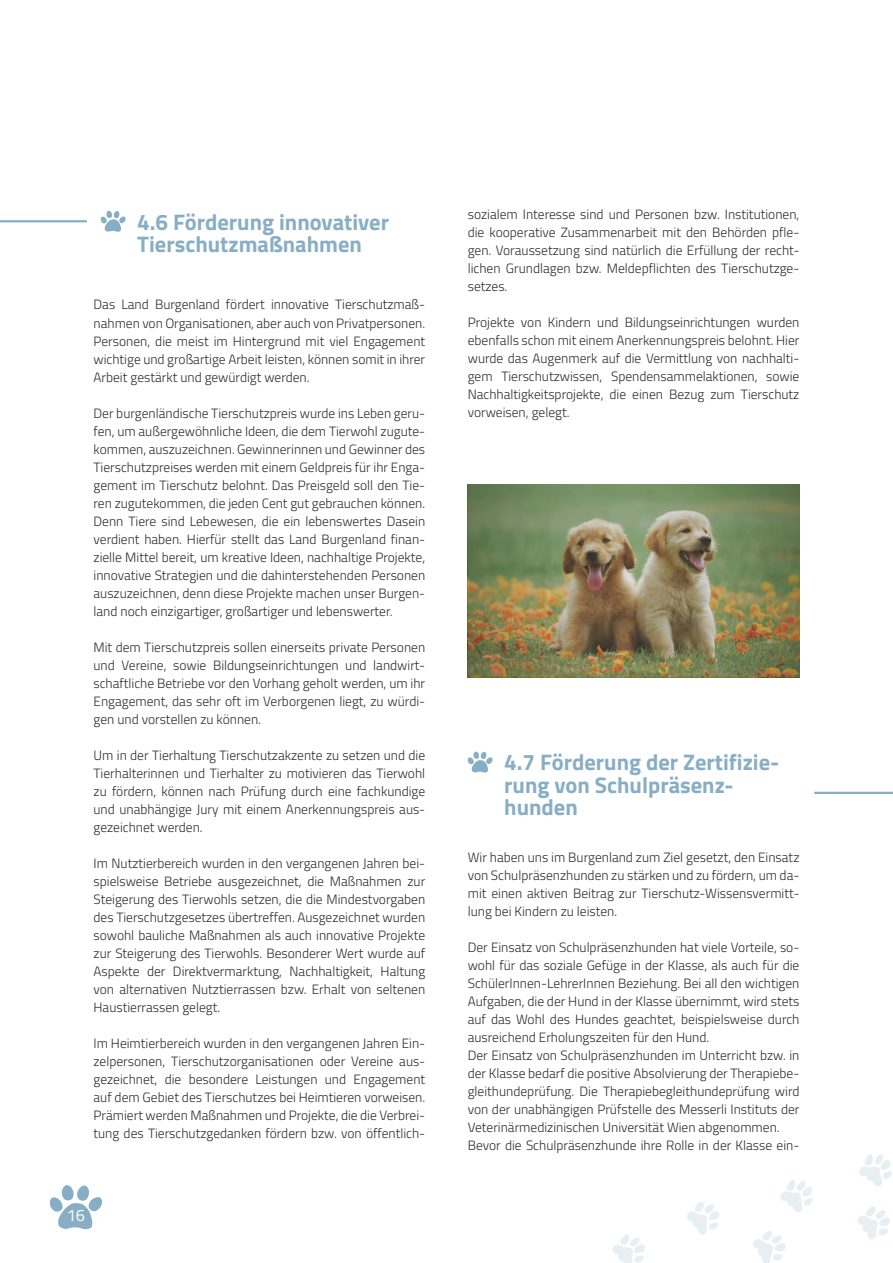
<style>
.page{position:relative;width:893px;height:1263px;background:#fff}
.page>*{position:absolute;margin:0;border:0;box-sizing:border-box;transform-origin:0 0}
.Überschrift_2{font:700 22.5px/22.5px "Titillium Web";color:#88aec5}
.Seitenzahl{font:16.5px "Titillium Web";color:#fff}
.Fließtext{font:300 13.5px/18px "Titillium Web";color:#2e2d2c;text-align:justify}
</style>
<div class="page">
<svg style="left:101px;top:211px;width:25px;height:21px"></svg>
<hr style="left:0;top:220px;width:87px;height:2px;background:#88aec5">
<svg style="left:468px;top:751px;width:25px;height:22px"></svg>
<hr style="left:814px;top:792px;width:79px;height:2px;background:#88aec5">
<svg style="left:50px;top:1185px;width:52px;height:44px"></svg>
<svg style="left:612px;top:1234px;width:33px;height:29px"></svg>
<svg style="left:687px;top:1201px;width:32px;height:34px"></svg>
<svg style="left:859px;top:1154px;width:33px;height:32px"></svg>
<svg style="left:780px;top:1180px;width:33px;height:32px"></svg>
<svg style="left:857px;top:1206px;width:33px;height:34px"></svg>
<svg style="left:753px;top:1231px;width:33px;height:32px"></svg>
<img style="left:468px;top:485px;width:331px;height:192px">
<p class="Überschrift_2" style="left:137px;top:209px;width:253px">4.6 Förderung innovativer</p>
<p class="Überschrift_2" style="left:137px;top:232px;width:226px">Tierschutzmaßnahmen</p>
<p class="Fließtext" style="left:94px;top:295px;width:333px">Das Land Burgenland fördert innovative Tierschutzmaß&shy;nahmen von Organisationen, aber auch von Privatpersonen.<br>Personen, die meist im Hintergrund mit viel Engagement wichtige und großartige Arbeit leisten, können somit in ihrer Arbeit gestärkt und gewürdigt werden.</p>
<p class="Fließtext" style="left:94px;top:403px;width:333px">Der burgenländische Tierschutzpreis wurde ins Leben geru&shy;fen, um außergewöhnliche Ideen, die dem Tierwohl zugute&shy;kommen, auszuzeichnen. Gewinnerinnen und Gewinner des Tierschutzpreises werden mit einem Geldpreis für ihr Enga&shy;gement im Tierschutz belohnt. Das Preisgeld soll den Tie&shy;ren zugutekommen, die jeden Cent gut gebrauchen können.<br>Denn Tiere sind Lebewesen, die ein lebenswertes Dasein verdient haben. Hierfür stellt das Land Burgenland finan&shy;zielle Mittel bereit, um kreative Ideen, nachhaltige Projekte, innovative Strategien und die dahinterstehenden Personen auszuzeichnen, denn diese Projekte machen unser Burgen&shy;land noch einzigartiger, großartiger und lebenswerter.</p>
<p class="Fließtext" style="left:94px;top:637px;width:333px">Mit dem Tierschutzpreis sollen einerseits private Personen und Vereine, sowie Bildungseinrichtungen und landwirt&shy;schaftliche Betriebe vor den Vorhang geholt werden, um ihr Engagement, das sehr oft im Verborgenen liegt, zu würdi&shy;gen und vorstellen zu können.</p>
<p class="Fließtext" style="left:94px;top:745px;width:333px">Um in der Tierhaltung Tierschutzakzente zu setzen und die Tierhalterinnen und Tierhalter zu motivieren das Tierwohl zu fördern, können nach Prüfung durch eine fachkundige und unabhängige Jury mit einem Anerkennungspreis aus&shy;gezeichnet werden.</p>
<p class="Fließtext" style="left:94px;top:853px;width:333px">Im Nutztierbereich wurden in den vergangenen Jahren bei&shy;spielsweise Betriebe ausgezeichnet, die Maßnahmen zur Steigerung des Tierwohls setzen, die die Mindestvorgaben des Tierschutzgesetzes übertreffen. Ausgezeichnet wurden sowohl bauliche Maßnahmen als auch innovative Projekte zur Steigerung des Tierwohls. Besonderer Wert wurde auf Aspekte der Direktvermarktung, Nachhaltigkeit, Haltung von alternativen Nutztierrassen bzw. Erhalt von seltenen Haustierrassen gelegt.</p>
<p class="Fließtext" style="left:94px;top:1033px;width:333px">Im Heimtierbereich wurden in den vergangenen Jahren Ein&shy;zelpersonen, Tierschutzorganisationen oder Vereine aus&shy;gezeichnet, die besondere Leistungen und Engagement auf dem Gebiet des Tierschutzes bei Heimtieren vorweisen.<br>Prämiert werden Maßnahmen und Projekte, die die Verbrei&shy;tung des Tierschutzgedanken fördern bzw. von öffentlich-</p>
<p class="Seitenzahl" style="left:67px;top:1203px;width:20px">16</p>
<p class="Fließtext" style="left:468px;top:205px;width:333px">sozialem Interesse sind und Personen bzw. Institutionen, die kooperative Zusammenarbeit mit den Behörden pfle&shy;gen. Voraussetzung sind natürlich die Erfüllung der recht&shy;lichen Grundlagen bzw. Meldepflichten des Tierschutzge&shy;setzes.</p>
<p class="Fließtext" style="left:468px;top:313px;width:333px">Projekte von Kindern und Bildungseinrichtungen wurden ebenfalls schon mit einem Anerkennungspreis belohnt. Hier wurde das Augenmerk auf die Vermittlung von nachhalti&shy;gem Tierschutzwissen, Spendensammelaktionen, sowie Nachhaltigkeitsprojekte, die einen Bezug zum Tierschutz vorweisen, gelegt.</p>
<p class="Überschrift_2" style="left:504px;top:750px;width:277px">4.7 Förderung der Zertifizie&shy;rung von Schulpräsenz&shy;hunden</p>
<p class="Fließtext" style="left:468px;top:848px;width:333px">Wir haben uns im Burgenland zum Ziel gesetzt, den Einsatz von Schulpräsenzhunden zu stärken und zu fördern, um da&shy;mit einen aktiven Beitrag zur Tierschutz-Wissensvermitt&shy;lung bei Kindern zu leisten.</p>
<p class="Fließtext" style="left:468px;top:938px;width:333px">Der Einsatz von Schulpräsenzhunden hat viele Vorteile, so&shy;wohl für das soziale Gefüge in der Klasse, als auch für die SchülerInnen-LehrerInnen Beziehung. Bei all den wichtigen Aufgaben, die der Hund in der Klasse übernimmt, wird stets auf das Wohl des Hundes geachtet, beispielsweise durch ausreichend Erholungszeiten für den Hund.</p>
<p class="Fließtext" style="left:468px;top:1046px;width:333px">Der Einsatz von Schulpräsenzhunden im Unterricht bzw. in der Klasse bedarf die positive Absolvierung der Therapiebe&shy;gleithundeprüfung. Die Therapiebegleithundeprüfung wird von der unabhängigen Prüfstelle des Messerli Instituts der Veterinärmedizinischen Universität Wien abgenommen.</p>
<p class="Fließtext" style="left:468px;top:1136px;width:333px">Bevor die Schulpräsenzhunde ihre Rolle in der Klasse ein-</p>
</div>
